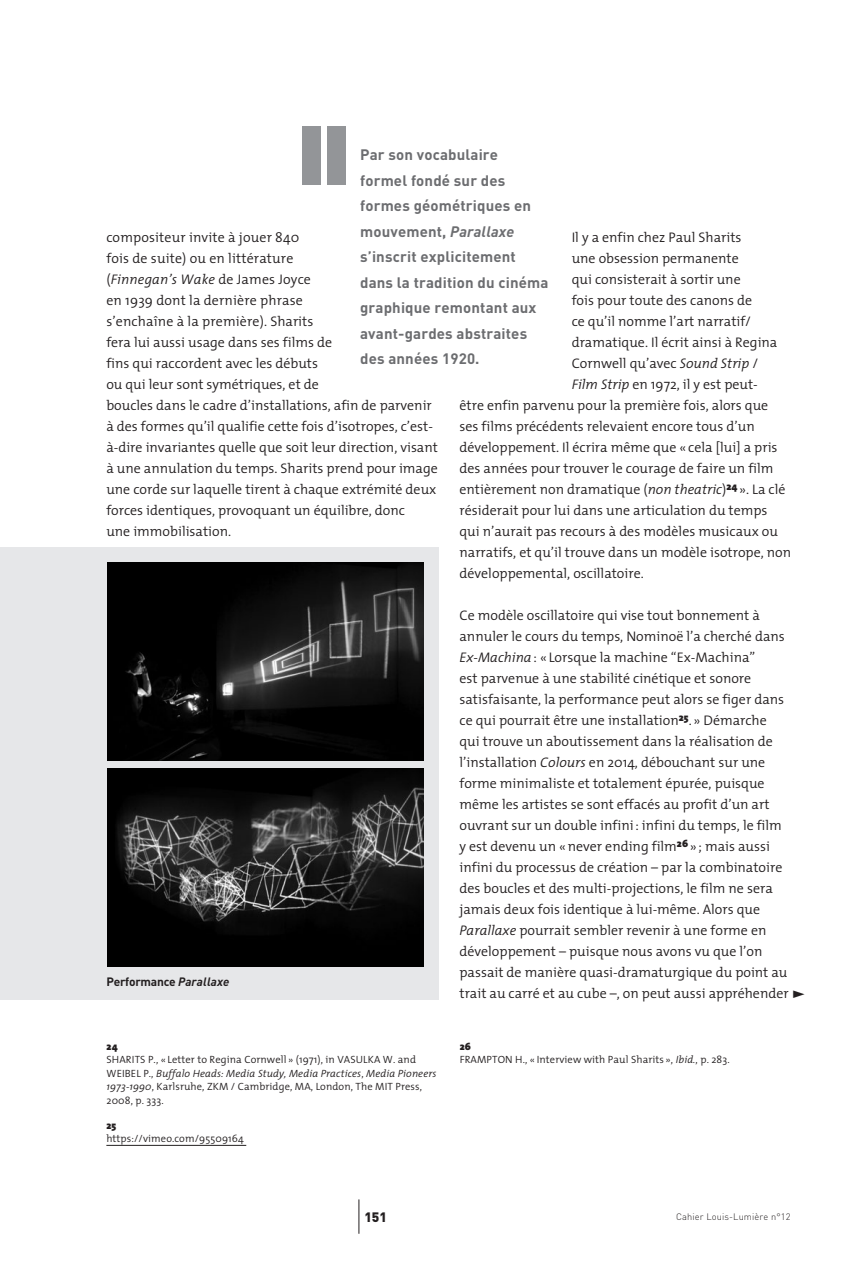
<style>
.page{position:relative;width:851px;height:1276px;background:#fff}
.page>*{position:absolute;margin:0;border:0;box-sizing:border-box;transform-origin:0 0}
.t1{font:700 15px/25.5px "DIN";letter-spacing:.01em;color:#6c6d70}
.t2{font:300 13.95px/21px "The Mix";color:#231f20}
.t3{font:900 13.5px "DIN";color:#231f20}
.t4{font:700 12px "DIN";letter-spacing:-.02em;color:#231f20}
.t5{font:300 10.5px/13.5px "The Mix";letter-spacing:.01em;color:#231f20}
.t6{font:900 10.5px "The Mix";color:#231f20}
.t7{font:300 9.3px "DIN";letter-spacing:.01em;color:#231f20}
.s1{font-style:italic}
.s2{font-weight:900}
</style>
<div class="page">
<hr style="left:358px;top:1199px;width:1px;height:34px;background:#231f20">
<hr style="left:106px;top:1145px;width:140px;height:1px;background:#231f20">
<div style="left:0;top:547px;width:438px;height:452px;background:#e6e7e9"></div>
<img style="left:108px;top:562px;width:315px;height:198px">
<img style="left:108px;top:768px;width:315px;height:198px">
<div style="left:327px;top:126px;width:18px;height:59px;background:#939598"></div>
<div style="left:302px;top:126px;width:19px;height:59px;background:#939598"></div>
<p class="t1" style="left:360px;top:141px;width:190px">Par son vocabulaire formel fondé sur des formes géométriques en mouvement, <span class="s1">Parallaxe </span>s’inscrit explicitement dans la tradition du cinéma graphique remontant aux avant-gardes abstraites des années 1920.</p>
<p class="t2" style="left:106px;top:226px;width:333px">compositeur invite à jouer 840<br>fois de suite) ou en littérature<br>(<span class="s1">Finnegan’s Wake</span> de James Joyce<br>en 1939 dont la dernière phrase<br>s’enchaîne à la première). Sharits<br>fera lui aussi usage dans ses films de<br>fins qui raccordent avec les débuts<br>ou qui leur sont symétriques, et de<br>boucles dans le cadre d’installations, afin de parvenir à des formes qu’il qualifie cette fois d’isotropes, c’est&shy;à-dire invariantes quelle que soit leur direction, visant à une annulation du temps. Sharits prend pour image une corde sur laquelle tirent à chaque extrémité deux forces identiques, provoquant un équilibre, donc<br>une immobilisation.</p>
<p class="t2" style="left:571px;top:226px;width:171px">Il y a enfin chez Paul Sharits</p>
<p class="t2" style="left:571px;top:247px;width:168px">une obsession permanente</p>
<p class="t2" style="left:571px;top:268px;width:170px">qui consisterait à sortir une</p>
<p class="t2" style="left:571px;top:289px;width:182px">fois pour toute des canons de</p>
<p class="t2" style="left:571px;top:310px;width:181px">ce qu’il nomme l’art narratif/</p>
<p class="t2" style="left:571px;top:331px;width:207px">dramatique. Il écrit ainsi à Regina</p>
<p class="t2" style="left:571px;top:352px;width:188px">Cornwell qu’avec <span class="s1">Sound Strip</span> /</p>
<p class="t2" style="left:571px;top:373px;width:188px"><span class="s1">Film Strip</span> en 1972, il y est peut-</p>
<p class="t2" style="left:459px;top:394px;width:310px">être enfin parvenu pour la première fois, alors que</p>
<p class="t2" style="left:459px;top:415px;width:297px">ses films précédents relevaient encore tous d’un</p>
<p class="t2" style="left:459px;top:436px;width:319px">développement. Il écrira même que « cela [lui] a pris</p>
<p class="t2" style="left:459px;top:457px;width:315px">des années pour trouver le courage de faire un film</p>
<p class="t2" style="left:459px;top:478px;width:327px">entièrement non dramatique (<span class="s1">non theatric</span>)<sup>24</sup> ». La clé</p>
<p class="t2" style="left:459px;top:499px;width:309px">résiderait pour lui dans une articulation du temps</p>
<p class="t2" style="left:459px;top:520px;width:320px">qui n’aurait pas recours à des modèles musicaux ou</p>
<p class="t2" style="left:459px;top:541px;width:333px">narratifs, et qu’il trouve dans un modèle isotrope, non</p>
<p class="t2" style="left:459px;top:562px;width:186px">développemental, oscillatoire.</p>
<p class="t2" style="left:459px;top:604px;width:330px">Ce modèle oscillatoire qui vise tout bonnement à annuler le cours du temps, Nominoë l’a cherché dans <span class="s1">Ex-Machina</span>: « Lorsque la machine “Ex-Machina”<br>est parvenue à une stabilité cinétique et sonore satisfaisante, la performance peut alors se figer dans ce qui pourrait être une installation<sup>25</sup>. » Démarche qui trouve un aboutissement dans la réalisation de l’installation <span class="s1">Colours</span> en 2014, débouchant sur une forme minimaliste et totalement épurée, puisque même les artistes se sont effacés au profit d’un art ouvrant sur un double infini: infini du temps, le film y est devenu un «never ending film<sup>26</sup> » ; mais aussi infini du processus de création – par la combinatoire des boucles et des multi-projections, le film ne sera jamais deux fois identique à lui-même. Alors que <span class="s1">Parallaxe</span> pourrait sembler revenir à une forme en développement – puisque nous avons vu que l’on passait de manière quasi-dramaturgique du point au trait au carré et au cube –, on peut aussi appréhender</p>
<p class="t4" style="left:106px;top:974px;width:125px">Performance <span class="s1">Parallaxe</span></p>
<p class="t6" style="left:107px;top:1037px;width:13px">24</p>
<p class="t5" style="left:107px;top:1053px;width:331px">SHARITS P., « Letter to Regina Cornwell » (1971), in VASULKA W. and WEIBEL P., <span class="s1">Buffalo Heads: Media Study, Media Practices</span>, <span class="s1">Media Pioneers 1973-1990</span>, Karlsruhe, ZKM / Cambridge, MA, London, The MIT Press, 2008, p. 333.</p>
<p class="t6" style="left:106px;top:1116px;width:11px">25</p>
<p class="t5" style="left:106px;top:1131px;width:139px">https://vimeo.com/95509164</p>
<p class="t5" style="left:459px;top:1039px;width:271px"><span class="s2">26<br></span>FRAMPTON H., « Interview with Paul Sharits », <span class="s1">Ibid.</span>, p. 283.</p>
<p class="t3" style="left:364px;top:1208px;width:24px">151</p>
<p class="t7" style="left:676px;top:1211px;width:116px">Cahier Louis-Lumière n°12</p>
</div>
